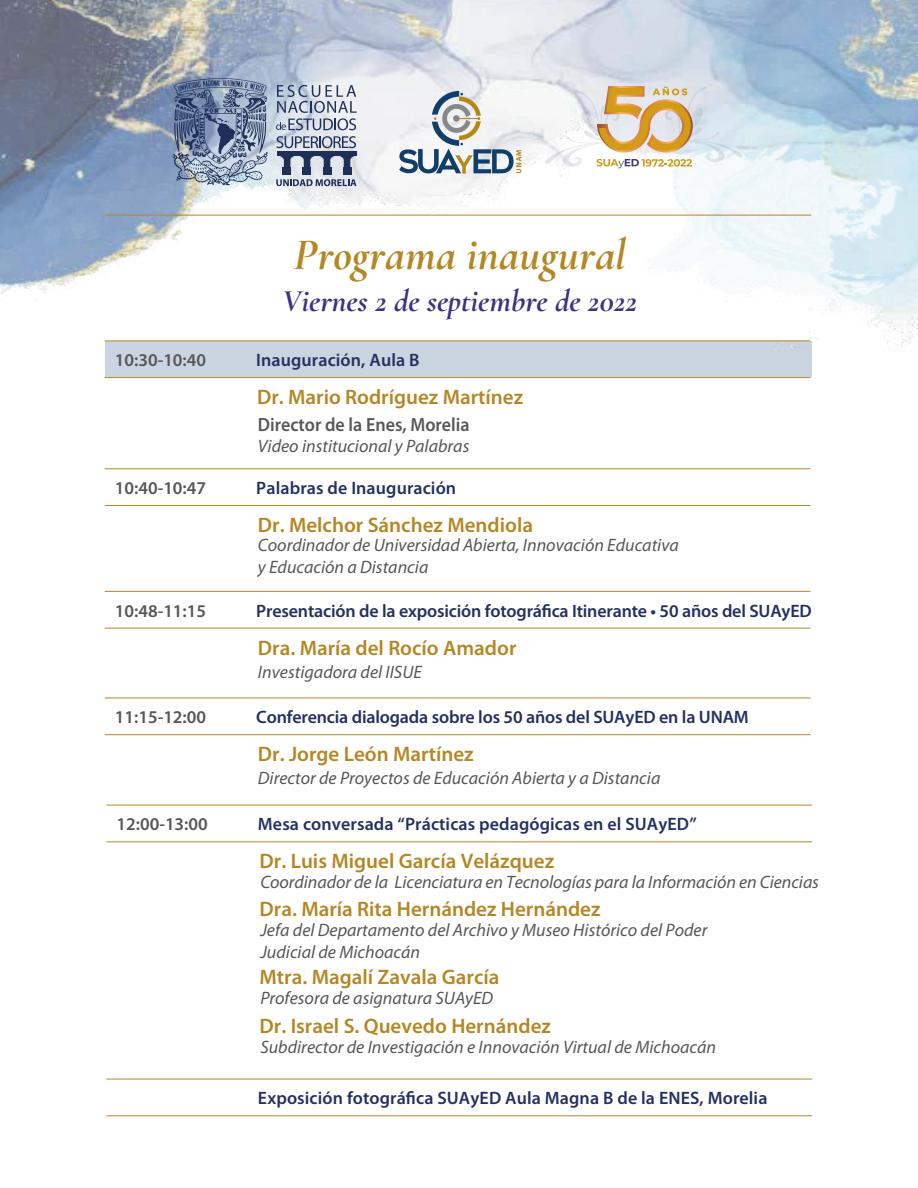
<style>
.page{position:relative;width:918px;height:1188px;background:#fff}
.page>*{position:absolute;margin:0;border:0;box-sizing:border-box;transform-origin:0 0}
.t1{font:italic 700 45px "Cormorant";color:#b58724}
.t2{font:italic 700 31.5px "Cormorant";color:#3f3180}
.t3{font:600 21px "Myriad Pro";color:#b58724}
.t4{font:600 19.2px "Myriad Pro";color:#575756;scale:.94 1}
.t5{font:italic 18px/21.6px "Myriad Pro";color:#575756}
.t6{font:600 18px "Myriad Pro";letter-spacing:.005em;color:#253061}
.t7{font:600 18px "Myriad Pro";color:#575756}
</style>
<div class="page">
<img style="left:0;top:0;width:918px;height:843px">
<hr style="left:106px;top:215px;width:705px;height:1px;background:#b58724">
<hr style="left:105px;top:377px;width:706px;height:1px;background:#b58724">
<hr style="left:105px;top:340px;width:706px;height:1px;background:#b58724">
<hr style="left:105px;top:505px;width:706px;height:1px;background:#b58724">
<hr style="left:105px;top:468px;width:706px;height:1px;background:#b58724">
<hr style="left:105px;top:628px;width:706px;height:1px;background:#b58724">
<hr style="left:105px;top:591px;width:706px;height:1px;background:#b58724">
<hr style="left:105px;top:734px;width:706px;height:1px;background:#b58724">
<hr style="left:105px;top:697px;width:706px;height:1px;background:#b58724">
<hr style="left:106px;top:841px;width:706px;height:1px;background:#b58724">
<hr style="left:106px;top:805px;width:706px;height:1px;background:#b58724">
<hr style="left:106px;top:1115px;width:706px;height:1px;background:#b58724">
<hr style="left:106px;top:1079px;width:706px;height:1px;background:#b58724">
<svg style="left:545px;top:86px;width:199px;height:83px"></svg>
<svg style="left:399px;top:91px;width:122px;height:83px"></svg>
<svg style="left:173px;top:78px;width:95px;height:107px;background:#7d8da8"></svg>
<svg style="left:276px;top:85px;width:81px;height:45px;background:#b1b9c8"></svg>
<svg style="left:276px;top:136px;width:81px;height:50px;background:#919aae"></svg>
<h1 class="t1" style="left:293px;top:219px;width:334px">Programa inaugural</h1>
<p class="t7" style="left:115px;top:350px;width:93px">10:30-10:40</p>
<p class="t7" style="left:115px;top:478px;width:93px">10:40-10:47</p>
<h2 class="t2" style="left:283px;top:276px;width:356px">Viernes 2 de septiembre de 2022</h2>
<p class="t6" style="left:256px;top:350px;width:165px">Inauguración, Aula B</p>
<p class="t3" style="left:257px;top:385px;width:268px">Dr. Mario Rodríguez Martínez</p>
<p class="t4" style="left:258px;top:414px;width:227px">Director de la Enes, Morelia</p>
<p class="t5" style="left:258px;top:436px;width:213px">Video institucional y Palabras</p>
<p class="t6" style="left:256px;top:478px;width:201px">Palabras de Inauguración</p>
<p class="t3" style="left:258px;top:513px;width:277px">Dr. Melchor Sánchez Mendiola</p>
<p class="t5" style="left:258px;top:535px;width:423px">Coordinador de Universidad Abierta, Innovación Educativa y Educación a Distancia</p>
<p class="t7" style="left:115px;top:601px;width:93px">10:48-11:15</p>
<p class="t6" style="left:256px;top:600px;width:557px">Presentación de la exposición fotográfica Itinerante • 50 años del SUAyED</p>
<p class="t3" style="left:258px;top:636px;width:260px">Dra. María del Rocío Amador</p>
<p class="t5" style="left:258px;top:661px;width:166px">Investigadora del IISUE</p>
<p class="t7" style="left:115px;top:707px;width:93px">11:15-12:00</p>
<p class="t6" style="left:256px;top:707px;width:494px">Conferencia dialogada sobre los 50 años del SUAyED en la UNAM</p>
<p class="t3" style="left:258px;top:743px;width:217px">Dr. Jorge León Martínez</p>
<p class="t5" style="left:258px;top:768px;width:404px">Director de Proyectos de Educación Abierta y a Distancia</p>
<p class="t7" style="left:117px;top:814px;width:93px">12:00-13:00</p>
<p class="t6" style="left:258px;top:814px;width:440px">Mesa conversada “Prácticas pedagógicas en el SUAyED”</p>
<p class="t3" style="left:260px;top:850px;width:296px">Dr. Luis Miguel García Velázquez</p>
<p class="t5" style="left:260px;top:872px;width:560px">Coordinador de la Licenciatura en Tecnologías para la Información en Ciencias</p>
<p class="t3" style="left:260px;top:897px;width:342px">Dra. María Rita Hernández Hernández</p>
<p class="t5" style="left:260px;top:920px;width:449px">Jefa del Departamento del Archivo y Museo Histórico del Poder<br>Judicial de Michoacán</p>
<p class="t3" style="left:260px;top:966px;width:241px">Mtra. Magalí Zavala García</p>
<p class="t5" style="left:260px;top:988px;width:234px">Profesora de asignatura SUAyED</p>
<p class="t3" style="left:260px;top:1015px;width:293px">Dr. Israel S. Quevedo Hernández</p>
<p class="t5" style="left:260px;top:1037px;width:457px">Subdirector de Investigación e Innovación Virtual de Michoacán</p>
<p class="t6" style="left:258px;top:1088px;width:511px">Exposición fotográfica SUAyED Aula Magna B de la ENES, Morelia</p>
</div>
